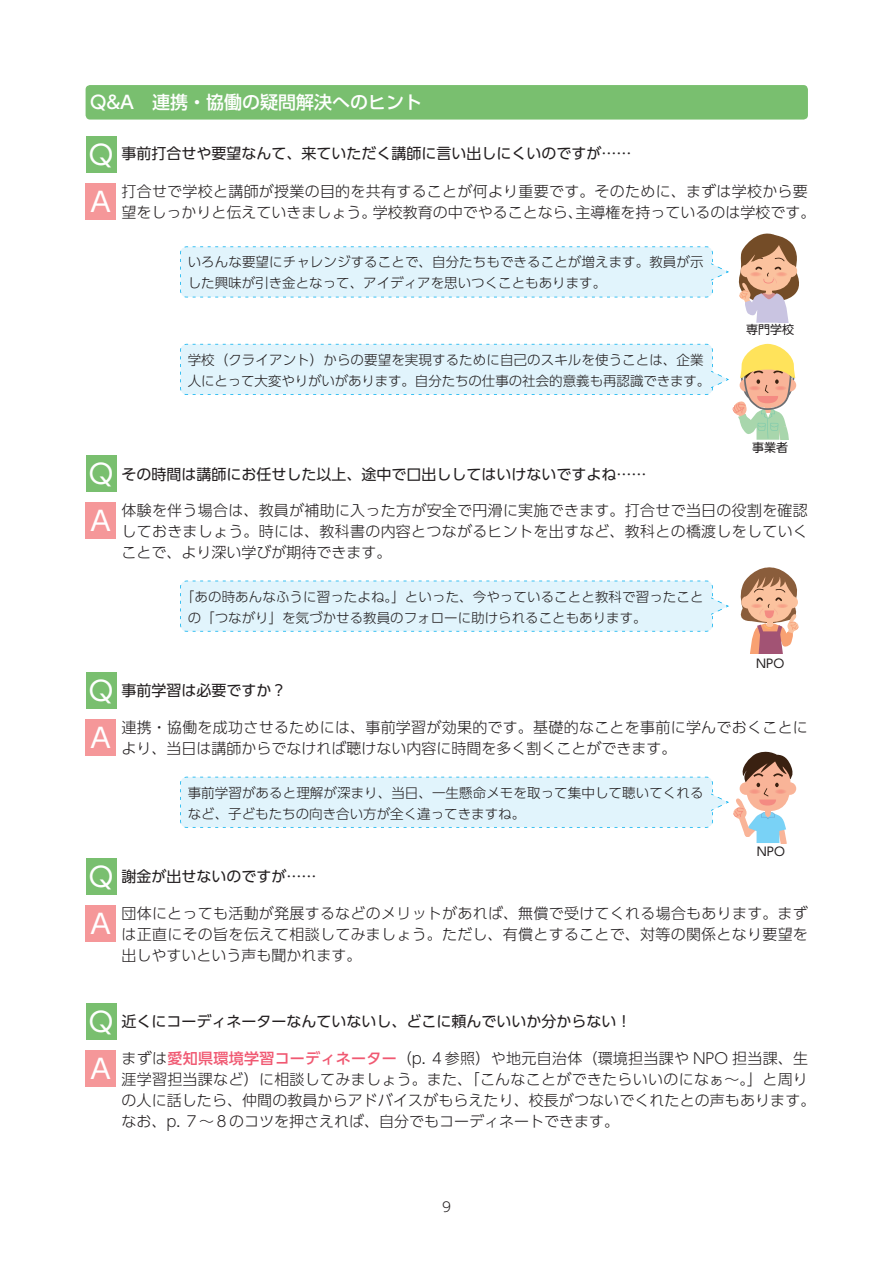
<style>
.page{position:relative;width:893px;height:1263px;background:#fff}
.page>*{position:absolute;margin:0;border:0;box-sizing:border-box;transform-origin:0 0}
.t1{font:27px/47px "UD Shin Go Pro";color:#fff}
.t2{font:500 18px "UD Shin Go Pro";color:#fff}
.t3{font:300 15px/21px "UD Shin Go Pro";letter-spacing:.02em;color:#231f20;text-align:justify}
.t4{font:15px "UD Shin Go Pro";color:#231f20}
.t5{font:300 15px/21px "UD Shin Go Pro";color:#231f20}
.t6{font:300 13.5px/21px "UD Shin Go Pro";letter-spacing:.005em;color:#231f20}
.t7{font:12px "UD Shin Go Pro";color:#231f20}
.s1{font-size:27px;color:#fff}
.s2{font-weight:500;color:#f05972}
</style>
<div class="page">
<div style="left:86px;top:85px;width:722px;height:35px;background:#79bf6f;border-radius:4px"></div>
<div style="left:86px;top:137px;width:30px;height:36px;background:#79bf6f"></div>
<div style="left:85px;top:184px;width:31px;height:36px;background:#f59799"></div>
<div style="left:86px;top:456px;width:30px;height:36px;background:#79bf6f"></div>
<div style="left:85px;top:503px;width:31px;height:36px;background:#f59799"></div>
<div style="left:86px;top:673px;width:30px;height:36px;background:#79bf6f"></div>
<div style="left:85px;top:720px;width:31px;height:36px;background:#f59799"></div>
<div style="left:86px;top:858px;width:30px;height:36px;background:#79bf6f"></div>
<div style="left:85px;top:905px;width:31px;height:36px;background:#f59799"></div>
<div style="left:86px;top:1004px;width:30px;height:36px;background:#79bf6f"></div>
<div style="left:85px;top:1051px;width:31px;height:36px;background:#f59799"></div>
<svg style="left:739px;top:234px;width:60px;height:89px"></svg>
<svg style="left:784px;top:782px;width:12px;height:13px"></svg>
<svg style="left:180px;top:246px;width:549px;height:52px"></svg>
<div style="left:180px;top:581px;width:549px;height:51px;background:#e1f4fc"></div>
<svg style="left:180px;top:752px;width:614px;height:91px"></svg>
<div style="left:784px;top:379px;width:12px;height:12px;background:#f9b498;border-radius:50%"></div>
<svg style="left:180px;top:344px;width:615px;height:96px"></svg>
<svg style="left:741px;top:567px;width:58px;height:87px"></svg>
<p class="t2" style="left:90px;top:88px;width:334px">Q&amp;A　連携・協働の疑問解決へのヒント</p>
<p class="t4" style="left:122px;top:141px;width:511px">事前打合せや要望なんて、来ていただく講師に言い出しにくいのですが……</p>
<p class="t5" style="left:122px;top:180px;width:695px">打合せで学校と講師が授業の目的を共有することが何より重要です。そのために、まずは学校から要望をしっかりと伝えていきましょう。学校教育の中でやることなら、主導権を持っているのは学校です。</p>
<h1 class="t1" style="left:89px;top:130px;width:26px">Q<br>A</h1>
<p class="t6" style="left:188px;top:251px;width:517px">いろんな要望にチャレンジすることで、自分たちもできることが増えます。教員が示した興味が引き金となって、アイディアを思いつくこともあります。</p>
<p class="t6" style="left:188px;top:349px;width:524px">学校（クライアント）からの要望を実現するために自己のスキルを使うことは、企業人にとって大変やりがいがあります。自分たちの仕事の社会的意義も再認識できます。</p>
<p class="t7" style="left:746px;top:319px;width:49px">専門学校</p>
<p class="t7" style="left:752px;top:438px;width:37px">事業者</p>
<p class="t4" style="left:89px;top:462px;width:559px"><span class="s1">Q</span> その時間は講師にお任せした以上、途中で口出ししてはいけないですよね……</p>
<h1 class="t1" style="left:90px;top:496px;width:22px">A</h1>
<p class="t3" style="left:122px;top:499px;width:688px">体験を伴う場合は、教員が補助に入った方が安全で円滑に実施できます。打合せで当日の役割を確認しておきましょう。時には、教科書の内容とつながるヒントを出すなど、教科との橋渡しをしていくことで、より深い学びが期待できます。</p>
<p class="t6" style="left:188px;top:585px;width:517px;text-indent:-7px">「あの時あんなふうに習ったよね。」といった、今やっていることと教科で習ったことの「つながり」を気づかせる教員のフォローに助けられることもあります。</p>
<p class="t7" style="left:756px;top:653px;width:30px">NPO</p>
<p class="t4" style="left:89px;top:678px;width:199px"><span class="s1">Q</span> 事前学習は必要ですか？</p>
<h1 class="t1" style="left:90px;top:713px;width:22px">A</h1>
<p class="t3" style="left:122px;top:716px;width:688px">連携・協働を成功させるためには、事前学習が効果的です。基礎的なことを事前に学んでおくことにより、当日は講師からでなければ聴けない内容に時間を多く割くことができます。</p>
<p class="t6" style="left:188px;top:781px;width:517px">事前学習があると理解が深まり、当日、一生懸命メモを取って集中して聴いてくれるなど、子どもたちの向き合い方が全く違ってきますね。</p>
<p class="t7" style="left:757px;top:842px;width:30px">NPO</p>
<p class="t4" style="left:89px;top:864px;width:229px"><span class="s1">Q</span> 謝金が出せないのですが……</p>
<h1 class="t1" style="left:90px;top:899px;width:22px">A</h1>
<p class="t3" style="left:122px;top:902px;width:688px">団体にとっても活動が発展するなどのメリットがあれば、無償で受けてくれる場合もあります。まずは正直にその旨を伝えて相談してみましょう。ただし、有償とすることで、対等の関係となり要望を出しやすいという声も聞かれます。</p>
<p class="t4" style="left:89px;top:1009px;width:544px"><span class="s1">Q</span> 近くにコーディネーターなんていないし、どこに頼んでいいか分からない！</p>
<h1 class="t1" style="left:90px;top:1044px;width:22px">A</h1>
<p class="t3" style="left:122px;top:1047px;width:695px;text-align:left">まずは<span class="s2">愛知県環境学習コーディネーター</span>（p. ４参照）や地元自治体（環境担当課や NPO 担当課、生涯学習担当課など）に相談してみましょう。また、「こんなことができたらいいのになぁ～。」と周りの人に話したら、仲間の教員からアドバイスがもらえたり、校長がつないでくれたとの声もあります。なお、p. ７～８のコツを押さえれば、自分でもコーディネートできます。</p>
<p class="t6" style="left:442px;top:1196px;width:10px">9</p>
</div>
